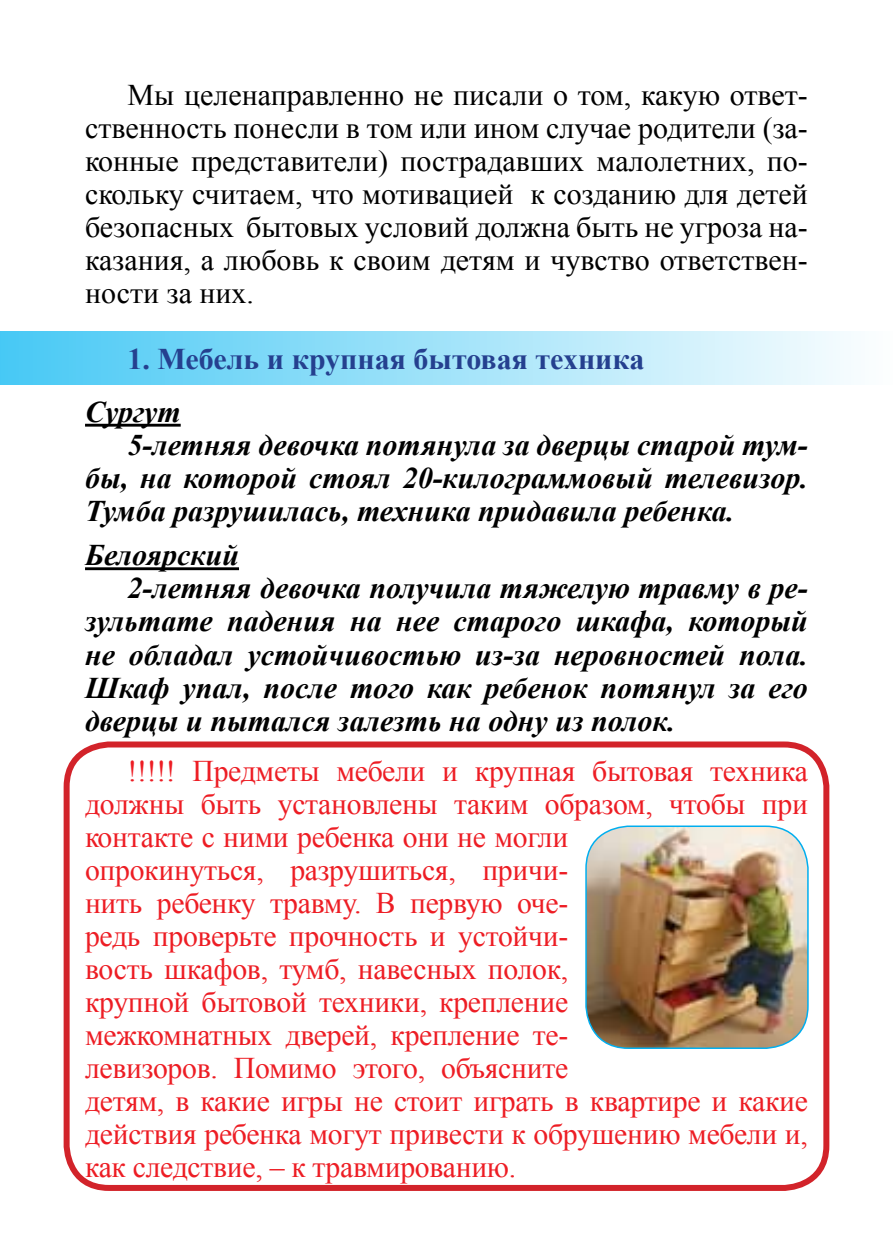
<style>
.page{position:relative;width:893px;height:1259px;background:#fff}
.page>*{position:absolute;margin:0;border:0;box-sizing:border-box;transform-origin:0 0}
.t1{font:30px/33px "Times New Roman";letter-spacing:-.01em;color:#ed1d24}
.t2{font:italic 700 30px "Times New Roman";color:#000}
.t3{font:30px/33px "Times New Roman";color:#000;text-align:justify}
.t4{font:700 30px "Times New Roman";color:#25408f}
</style>
<div class="page">
<hr style="left:892px;top:68px;width:1px;height:54px;background:#44c8f5">
<div style="left:64px;top:741px;width:765px;height:450px;border:6px solid #d2232a;border-radius:43px"></div>
<div style="left:0;top:331px;width:893px;height:54px;background:linear-gradient(to right,#47c8f5,#fdfefe)"></div>
<hr style="left:85px;top:424px;width:96px;height:2px;background:#000">
<hr style="left:85px;top:567px;width:154px;height:3px;background:#000">
<img style="left:586px;top:827px;width:222px;height:221px">
<div style="left:585px;top:825px;width:224px;height:224px;border:2px solid #00aeef;border-radius:43px"></div>
<p class="t3" style="left:85px;top:78px;width:724px;text-indent:43px">Мы целенаправленно не писали о том, какую ответ&shy;ственность понесли в том или ином случае родители (за&shy;конные представители) пострадавших малолетних, по&shy;скольку считаем, что мотивацией к созданию для детей безопасных бытовых условий должна быть не угроза на&shy;казания, а любовь к своим детям и чувство ответствен&shy;ности за них.</p>
<p class="t4" style="left:128px;top:338px;width:518px">1. Мебель и крупная бытовая техника</p>
<p class="t2" style="left:85px;top:391px;width:97px">Сургут</p>
<p class="t2" style="left:128px;top:424px;width:682px">5-летняя девочка потянула за дверцы старой тум-</p>
<p class="t2" style="left:85px;top:457px;width:724px">бы, на которой стоял 20-килограммовый телевизор.</p>
<p class="t2" style="left:85px;top:490px;width:651px">Тумба разрушилась, техника придавила ребенка.</p>
<p class="t2" style="left:85px;top:534px;width:155px">Белоярский</p>
<p class="t2" style="left:128px;top:567px;width:682px">2-летняя девочка получила тяжелую травму в ре-</p>
<p class="t2" style="left:85px;top:600px;width:724px">зультате падения на нее старого шкафа, который</p>
<p class="t2" style="left:85px;top:633px;width:724px">не обладал устойчивостью из-за неровностей пола.</p>
<p class="t2" style="left:85px;top:666px;width:724px">Шкаф упал, после того как ребенок потянул за его</p>
<p class="t2" style="left:85px;top:699px;width:592px">дверцы и пытался залезть на одну из полок.</p>
<p class="t1" style="left:85px;top:753px;width:724px;text-indent:43px">!!!!! Предметы мебели и крупная бытовая техника должны быть установлены таким образом, чтобы при контакте с ними ребенка они не могли<br>опрокинуться, разрушиться, причи-<br>нить ребенку травму. В первую оче-<br>редь проверьте прочность и устойчи-<br>вость шкафов, тумб, навесных полок,<br>крупной бытовой техники, крепление<br>межкомнатных дверей, крепление те-<br>левизоров. Помимо этого, объясните<br>детям, в какие игры не стоит играть в квартире и какие действия ребенка могут привести к обрушению мебели и, как следствие, – к травмированию.</p>
</div>
